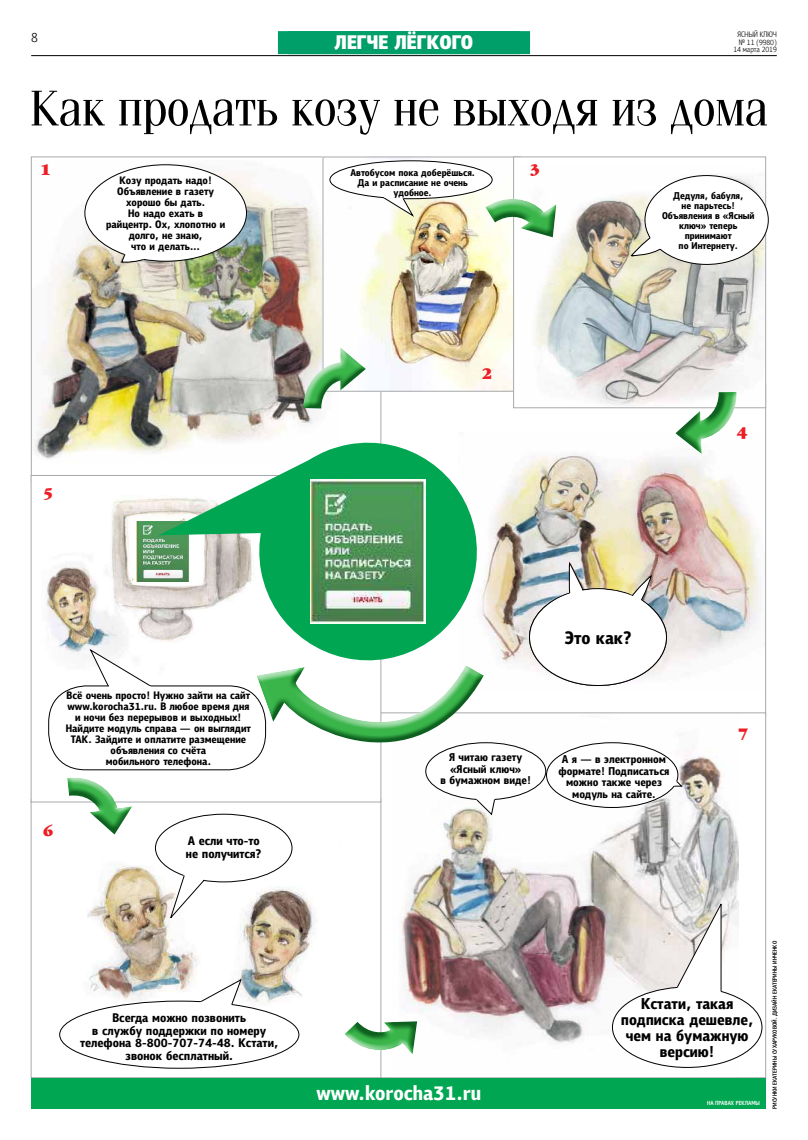
<style>
.page{position:relative;width:808px;height:1140px;background:#fff}
.page>*{position:absolute;margin:0;border:0;box-sizing:border-box;transform-origin:0 0}
.t1{font:51px "Free Fountain";letter-spacing:.01em;color:#000}
.t2{font:700 21px "Free Korocha";color:#fff}
.t3{font:900 20px "Free Korocha";color:#fff}
.t4{font:700 18.3px "Free Korocha";color:#000}
.t5{font:700 16px/16px "Free Korocha";color:#000;text-align:center}
.t6{font:15px "Garamond Ultra ITC";color:#ed1d24}
.t7{font:300 14px "Free Korocha";color:#000}
.t8{font:700 12.7px/12.7px "Free Korocha";color:#000;text-align:center}
.t9{font:700 11.5px/11.5px "Free Korocha";color:#000;text-align:center}
.t10{font:700 11px/11px "Free Korocha";color:#000;text-align:center}
.t11{font:700 10px/10px "Free Korocha";color:#000;text-align:center}
.t12{font:300 8px/7.6px "Free Korocha";color:#000}
.t13{font:500 6px "Free Korocha";color:#000}
.t14{font:500 6px "Free Korocha";color:#fff}
</style>
<div class="page">
<hr style="left:31px;top:55px;width:746px;height:1px;background:#000">
<img style="left:489px;top:454px;width:269px;height:108px">
<img style="left:35px;top:172px;width:287px;height:287px">
<img style="left:360px;top:244px;width:153px;height:146px">
<div style="left:322px;top:156px;width:199px;height:236px;border:1px solid #a7a9ac"></div>
<div style="left:514px;top:157px;width:252px;height:251px;background:#fff"></div>
<img style="left:534px;top:195px;width:230px;height:211px">
<div style="left:513px;top:156px;width:253px;height:252px;border:1px solid #a7a9ac"></div>
<div style="left:278px;top:31px;width:252px;height:23px;background:#009e68"></div>
<svg style="left:84px;top:164px;width:163px;height:100px"></svg>
<svg style="left:631px;top:175px;width:138px;height:90px"></svg>
<div style="left:31px;top:1078px;width:735px;height:30px;background:#00a651"></div>
<img style="left:45px;top:498px;width:205px;height:109px">
<img style="left:137px;top:521px;width:52px;height:41px">
<svg style="left:159px;top:449px;width:91px;height:86px"></svg>
<svg style="left:250px;top:433px;width:227px;height:129px;fill:#00a651"></svg>
<img style="left:311px;top:479px;width:114px;height:83px">
<div style="left:303px;top:347px;width:64px;height:59px;background:#fff;opacity:.75"></div>
<div style="left:303px;top:364px;width:64px;height:46px;background:#005f3b;opacity:.75"></div>
<svg style="left:329px;top:160px;width:234px;height:84px"></svg>
<div style="left:485px;top:192px;width:77px;height:41px;background:#fff"></div>
<div style="left:485px;top:199px;width:78px;height:45px;background:#005f3b;opacity:.75"></div>
<svg style="left:664px;top:371px;width:87px;height:94px"></svg>
<img style="left:48px;top:562px;width:714px;height:506px">
<p class="t7" style="left:31px;top:29px;width:8px">8</p>
<p class="t12" style="left:737px;top:31px;width:41px">Ясный ключ № 11 (9980)</p>
<h3 class="t3" style="left:335px;top:30px;width:140px">легче лёгкого</h3>
<h3 class="t3" style="left:344px;top:30px;width:120px">колонтитул</h3>
<p class="t12" style="left:733px;top:46px;width:45px">14 марта 2019</p>
<h1 class="t1" style="left:31px;top:82px;width:738px">Как продать козу не выходя из дома</h1>
<h3 class="t6" style="left:40px;top:159px;width:13px">1</h3>
<p class="t10" style="left:106px;top:175px;width:121px">Козу продать надо!<br>Объявление в газету хорошо бы дать.<br>Но надо ехать в райцентр. Ох, хлопотно и долго, не знаю,<br>что и делать…</p>
<h3 class="t6" style="left:43px;top:483px;width:13px">5</h3>
<p class="t11" style="left:350px;top:168px;width:126px">Автобусом пока доберёшься.<br>Да и расписание не очень удобное.</p>
<h3 class="t6" style="left:529px;top:159px;width:13px">3</h3>
<h3 class="t6" style="left:481px;top:363px;width:13px">2</h3>
<p class="t11" style="left:662px;top:191px;width:94px">Дедуля, бабуля,<br>не парьтесь!<br>Объявления в «Ясный ключ» теперь принимают<br>по Интернету.</p>
<h3 class="t6" style="left:737px;top:422px;width:13px">4</h3>
<p class="t10" style="left:66px;top:690px;width:187px">Всё очень просто! Нужно зайти на сайт www.korocha31.ru. В любое время дня и ночи без перерывов и выходных!<br>Найдите модуль справа — он выглядит<br>ТАК. Зайдите и оплатите размещение объявления со счёта<br>мобильного телефона.</p>
<h3 class="t6" style="left:43px;top:820px;width:13px">6</h3>
<p class="t8" style="left:186px;top:835px;width:77px;text-align:left">А если что-то не получится?</p>
<p class="t8" style="left:80px;top:1011px;width:200px">Всегда можно позвонить<br>в службу поддержки по номеру телефона 8-800-707-74-48. Кстати, звонок бесплатный.</p>
<h3 class="t4" style="left:565px;top:627px;width:68px">Это как?</h3>
<p class="t9" style="left:440px;top:752px;width:92px">Я читаю газету «Ясный ключ»<br>в бумажном виде!</p>
<p class="t9" style="left:559px;top:754px;width:112px">А я — в электронном формате! Подписаться можно также через модуль на сайте.</p>
<h3 class="t6" style="left:737px;top:722px;width:13px">7</h3>
<h2 class="t2" style="left:316px;top:1080px;width:166px">www.korocha31.ru</h2>
<h3 class="t5" style="left:621px;top:996px;width:134px">Кстати, такая подписка дешевле, чем на бумажную версию!</h3>
<p class="t14" style="left:707px;top:1099px;width:54px">на правах рекламы</p>
<p class="t13" style="left:771px;top:1108px;width:169px;rotate:-90deg">рисунки екатерины сухаруковой. дизайн екатерины инченко</p>
</div>
